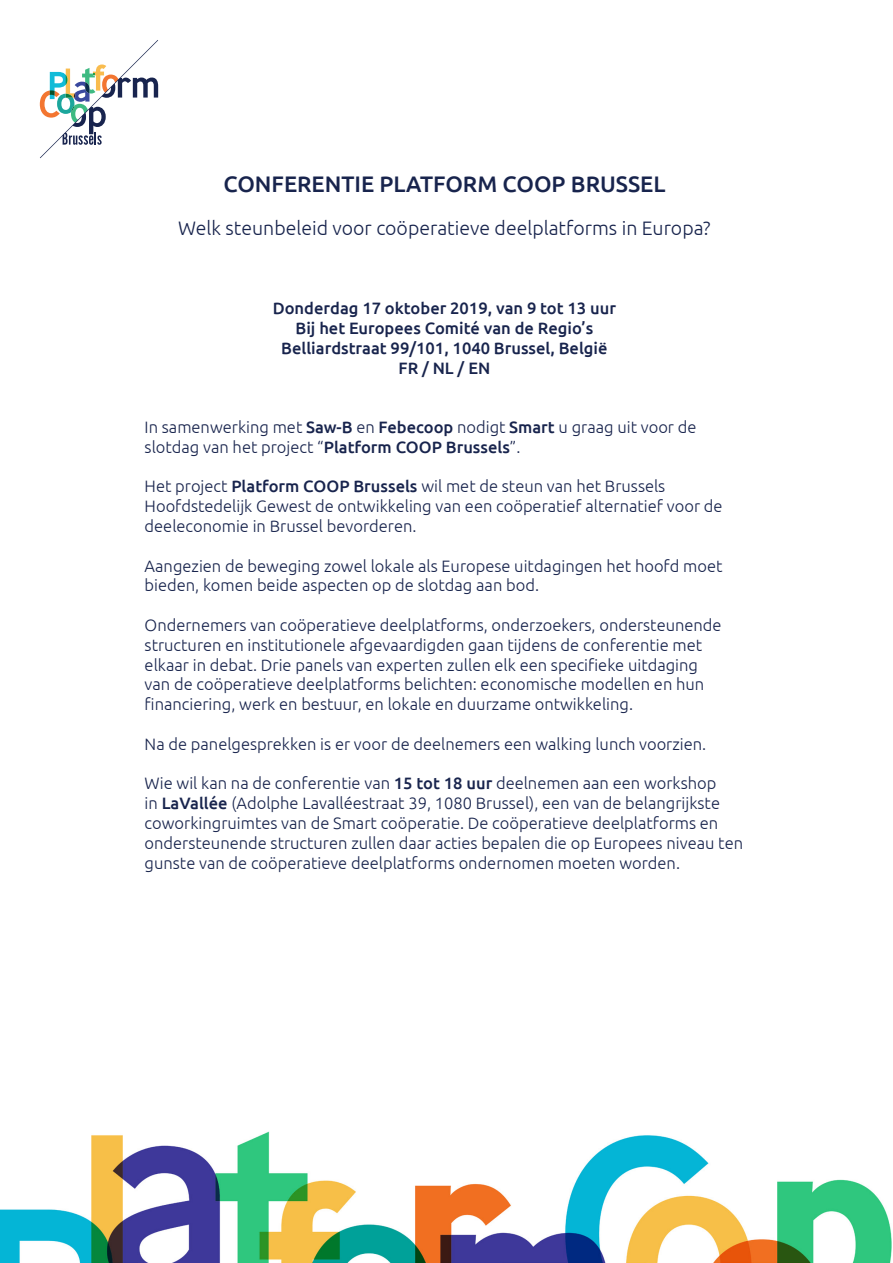
<style>
.page{position:relative;width:893px;height:1263px;background:#fff}
.page>*{position:absolute;margin:0;border:0;box-sizing:border-box;transform-origin:0 0}
.t1{font:500 22.5px "Ubuntu";color:#18244d}
.t2{font:300 19.5px "Ubuntu";color:#18244d}
.t3{font:300 16.5px/19.8px "Ubuntu";color:#18244d}
.t4{font:500 16.5px/19.8px "Ubuntu";color:#18244d;text-align:center}
.s1{font-weight:500}
</style>
<div class="page">
<img style="left:0;top:1131px;width:892px;height:132px">
<svg style="left:40px;top:40px;width:118px;height:118px"></svg>
<p class="t1" style="left:223px;top:170px;width:443px">CONFERENTIE PLATFORM COOP BRUSSEL</p>
<p class="t2" style="left:178px;top:216px;width:534px">Welk steunbeleid voor coöperatieve deelplatforms in Europa?</p>
<p class="t4" style="left:273px;top:298px;width:345px">Donderdag 17 oktober 2019, van 9 tot 13 uur</p>
<p class="t4" style="left:281px;top:318px;width:328px">Bij het Europees Comité van de Regio’s<br>Belliardstraat 99/101, 1040 Brussel, België</p>
<p class="t4" style="left:399px;top:357px;width:93px">FR / NL / EN</p>
<p class="t3" style="left:145px;top:417px;width:553px">In samenwerking met <span class="s1">Saw-B</span> en <span class="s1">Febecoop</span> nodigt <span class="s1">Smart</span> u graag uit voor de slotdag van het project “<span class="s1">Platform COOP Brussels</span>”.</p>
<p class="t3" style="left:145px;top:476px;width:579px">Het project <span class="s1">Platform COOP Brussels</span> wil met de steun van het Brussels<br>Hoofdstedelijk Gewest de ontwikkeling van een coöperatief alternatief voor de deeleconomie in Brussel bevorderen.</p>
<p class="t3" style="left:145px;top:555px;width:579px">Aangezien de beweging zowel lokale als Europese uitdagingen het hoofd moet bieden, komen beide aspecten op de slotdag aan bod.</p>
<p class="t3" style="left:145px;top:615px;width:578px">Ondernemers van coöperatieve deelplatforms, onderzoekers, ondersteunende structuren en institutionele afgevaardigden gaan tijdens de conferentie met elkaar in debat. Drie panels van experten zullen elk een specifieke uitdaging van de coöperatieve deelplatforms belichten: economische modellen en hun financiering, werk en bestuur, en lokale en duurzame ontwikkeling.</p>
<p class="t3" style="left:145px;top:734px;width:563px">Na de panelgesprekken is er voor de deelnemers een walking lunch voorzien.</p>
<p class="t3" style="left:145px;top:773px;width:600px">Wie wil kan na de conferentie van <span class="s1">15 tot 18 uur</span> deelnemen aan een workshop<br>in <span class="s1">LaVallée</span> (Adolphe Lavalléestraat 39, 1080 Brussel), een van de belangrijkste coworkingruimtes van de Smart coöperatie. De coöperatieve deelplatforms en ondersteunende structuren zullen daar acties bepalen die op Europees niveau ten gunste van de coöperatieve deelplatforms ondernomen moeten worden.</p>
</div>
